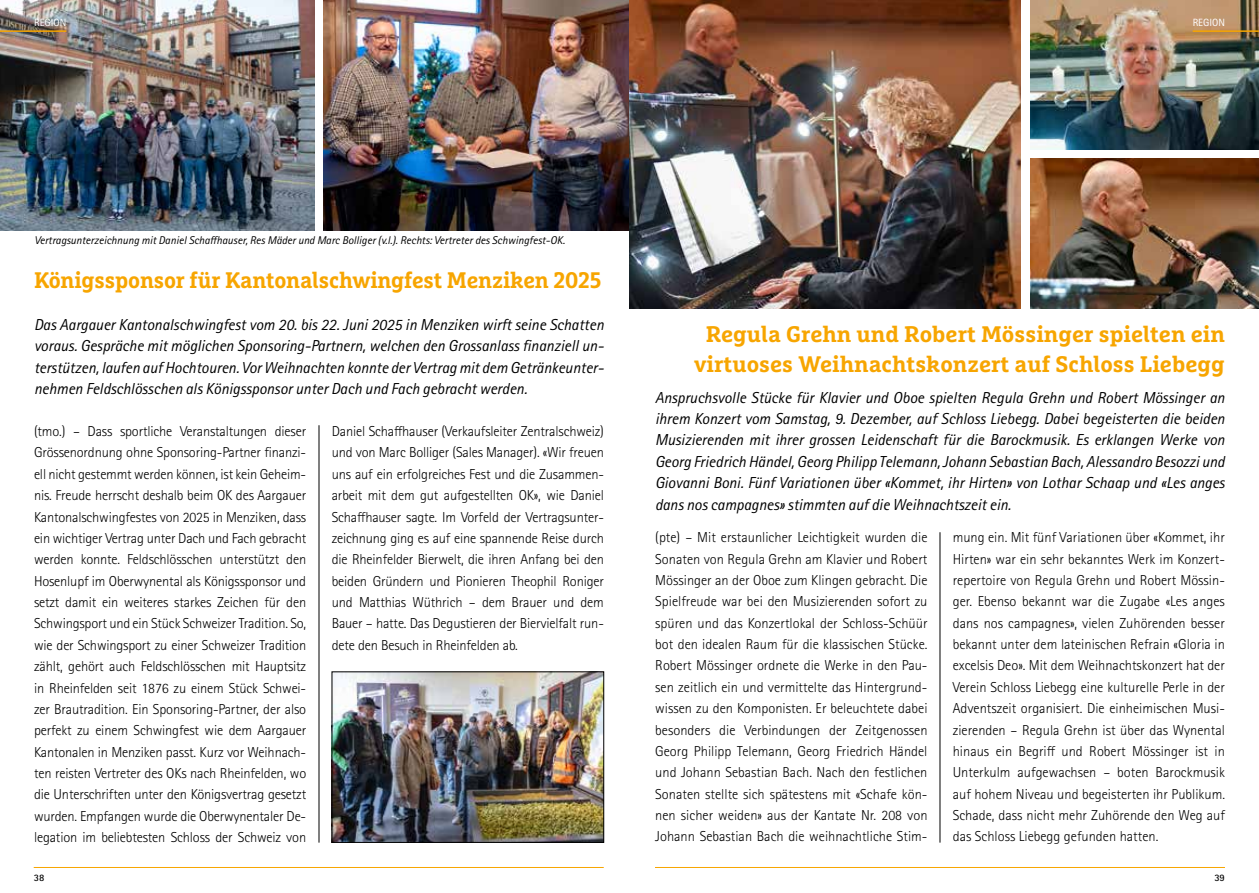
<style>
.page{position:relative;width:1259px;height:893px;background:#fff}
.page>*{position:absolute;margin:0;border:0;box-sizing:border-box;transform-origin:0 0}
.t1{font:700 22.5px/30px "Marselis Slab Pro";color:#f7a500;text-align:center}
.t2{font:700 22.5px "Marselis Slab Pro";color:#f7a500;scale:.96 1}
.t3{font:italic 15.9px/21.3px "Rotis Sans Serif Std";color:#000;text-align:justify}
.t4{font:300 14.4px/21.3px "Rotis Sans Serif Std";letter-spacing:-.01em;color:#000;text-align:justify}
.t5{font:italic 11.25px "Rotis Sans Serif Std";color:#000}
.t6{font:10.5px "Rotis Sans Serif Std";color:#fff}
.t7{font:700 9.9px "Rotis Sans Serif Std";color:#000}
</style>
<div class="page">
<img style="left:0;top:0;width:315px;height:230px">
<img style="left:323px;top:0;width:306px;height:230px">
<hr style="left:0;top:30px;width:66px;height:2px;background:#f7a500">
<hr style="left:34px;top:867px;width:570px;height:1px;background:#f7a500">
<img style="left:1030px;top:0;width:229px;height:150px">
<hr style="left:939px;top:532px;width:1px;height:311px;background:#000">
<img style="left:629px;top:0;width:391px;height:308px">
<img style="left:1030px;top:158px;width:229px;height:150px">
<hr style="left:1192px;top:30px;width:67px;height:2px;background:#f7a500">
<hr style="left:655px;top:867px;width:570px;height:1px;background:#f7a500">
<hr style="left:319px;top:425px;width:1px;height:418px;background:#000">
<img style="left:334px;top:674px;width:268px;height:167px">
<div style="left:332px;top:672px;width:272px;height:171px;border:1px solid #000"></div>
<p class="t6" style="left:34px;top:16px;width:34px">REGION</p>
<p class="t6" style="left:1192px;top:16px;width:34px">REGION</p>
<p class="t5" style="left:34px;top:234px;width:532px">Vertragsunterzeichnung mit Daniel Schaffhauser, Res Mäder und Marc Bolliger (v.l.). Rechts: Vertreter des Schwingfest-OK.</p>
<h1 class="t2" style="left:34px;top:266px;width:592px">Königssponsor für Kantonalschwingfest Menziken 2025</h1>
<p class="t3" style="left:34px;top:314px;width:571px">Das Aargauer Kantonalschwingfest vom 20. bis 22. Juni 2025 in Menziken wirft seine Schatten voraus. Gespräche mit möglichen Sponsoring-Partnern, welchen den Grossanlass finanziell un&shy;terstützen, laufen auf Hochtouren. Vor Weihnachten konnte der Vertrag mit dem Getränkeunter&shy;nehmen Feldschlösschen als Königssponsor unter Dach und Fach gebracht werden.</p>
<p class="t4" style="left:34px;top:421px;width:274px">(tmo.) – Dass sportliche Veranstaltungen dieser Grössenordnung ohne Sponsoring-Partner finanzi&shy;ell nicht gestemmt werden können, ist kein Geheim&shy;nis. Freude herrscht deshalb beim OK des Aargauer Kantonalschwingfestes von 2025 in Menziken, dass ein wichtiger Vertrag unter Dach und Fach gebracht werden konnte. Feldschlösschen unterstützt den Hosenlupf im Oberwynental als Königssponsor und setzt damit ein weiteres starkes Zeichen für den Schwingsport und ein Stück Schweizer Tradition. So, wie der Schwing sport zu einer Schweizer Tradition zählt, gehört auch Feldschlösschen mit Hauptsitz in Rheinfelden seit 1876 zu einem Stück Schwei&shy;zer Brautradition. Ein Sponsoring-Partner, der also perfekt zu einem Schwingfest wie dem Aargauer Kantonalen in Menziken passt. Kurz vor Weihnach&shy;ten reisten Vertreter des OKs nach Rheinfelden, wo die Unterschriften unter den Königsvertrag gesetzt wurden. Empfangen wurde die Oberwynentaler De&shy;legation im beliebtesten Schloss der Schweiz von</p>
<p class="t4" style="left:332px;top:421px;width:274px">Daniel Schaffhauser (Verkaufsleiter Zentralschweiz) und von Marc Bolliger (Sales Manager). «Wir freuen uns auf ein erfolgreiches Fest und die Zusammen&shy;arbeit mit dem gut aufgestellten OK», wie Daniel Schaffhauser sagte. Im Vorfeld der Vertragsunter&shy;zeichnung ging es auf eine spannende Reise durch die Rheinfelder Bierwelt, die ihren Anfang bei den beiden Gründern und Pionieren Theophil Roniger und Matthias Wüthrich – dem Brauer und dem Bauer – hatte. Das Degustieren der Biervielfalt run&shy;dete den Besuch in Rheinfelden ab.</p>
<p class="t7" style="left:34px;top:871px;width:12px">38</p>
<h1 class="t1" style="left:694px;top:319px;width:532px">Regula Grehn und Robert Mössinger spielten ein virtuoses Weihnachtskonzert auf Schloss Liebegg</h1>
<p class="t3" style="left:655px;top:387px;width:571px">Anspruchsvolle Stücke für Klavier und Oboe spielten Regula Grehn und Robert Mössinger an ihrem Konzert vom Samstag, 9. Dezember, auf Schloss Liebegg. Dabei begeisterten die beiden Musizierenden mit ihrer grossen Leidenschaft für die Barockmusik. Es erklangen Werke von Georg Friedrich Händel, Georg Philipp Telemann, Johann Sebastian Bach, Alessandro Besozzi und Giovanni Boni. Fünf Variationen über «Kommet, ihr Hirten» von Lothar Schaap und «Les anges dans nos campagnes» stimmten auf die Weihnachtszeit ein.</p>
<p class="t4" style="left:655px;top:527px;width:274px">(pte) – Mit erstaunlicher Leichtigkeit wurden die Sonaten von Regula Grehn am Klavier und Robert Mössinger an der Oboe zum Klingen gebracht. Die Spielfreude war bei den Musizierenden sofort zu spüren und das Konzertlokal der Schloss-Schüür bot den idealen Raum für die klassischen Stücke.<br>Robert Mössinger ordnete die Werke in den Pau&shy;sen zeitlich ein und vermittelte das Hintergrund&shy;wissen zu den Komponisten. Er beleuchtete dabei besonders die Verbindungen der Zeitgenossen Georg Philipp Telemann, Georg Friedrich Händel und Johann Sebastian Bach. Nach den festlichen Sonaten stellte sich spätestens mit «Schafe kön&shy;nen sicher weiden» aus der Kantate Nr. 208 von Johann Sebastian Bach die weihnachtliche Stim-</p>
<p class="t4" style="left:952px;top:527px;width:274px">mung ein. Mit fünf Variationen über «Kommet, ihr Hirten» war ein sehr bekanntes Werk im Konzert&shy;repertoire von Regula Grehn und Robert Mössin&shy;ger. Ebenso bekannt war die Zugabe «Les anges dans nos campagnes», vielen Zuhörenden besser bekannt unter dem lateinischen Refrain «Gloria in excelsis Deo». Mit dem Weihnachtskonzert hat der Verein Schloss Liebegg eine kulturelle Perle in der Adventszeit organisiert. Die einheimischen Musi&shy;zierenden – Regula Grehn ist über das Wynental hinaus ein Begriff und Robert Mössinger ist in Unterkulm aufgewachsen – boten Barockmusik auf hohem Niveau und begeisterten ihr Publikum.<br>Schade, dass nicht mehr Zuhörende den Weg auf das Schloss Liebegg gefunden hatten.</p>
<p class="t7" style="left:1214px;top:871px;width:12px">39</p>
</div>
